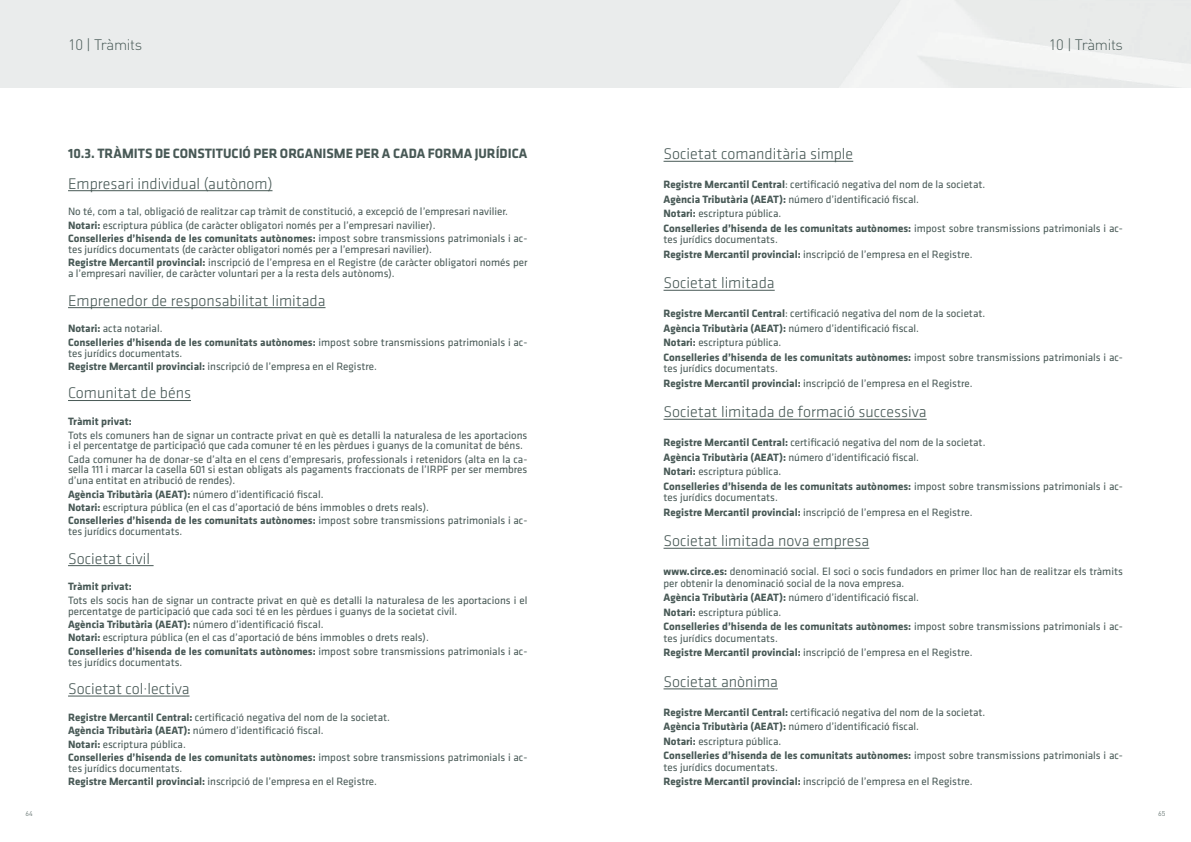
<style>
.page{position:relative;width:1191px;height:842px;background:#fff}
.page>*{position:absolute;margin:0;border:0;box-sizing:border-box;transform-origin:0 0}
.t1{font:300 16px "Klavika CH";color:#485956}
.t2{font:300 15px "DIN";letter-spacing:-.025em;color:#485956}
.t3{font:700 14px "Klavika CH";color:#485956}
.t4{font:11px/14.5px "Klavika CH";color:#485956}
.t5{font:700 11px/13.5px "Klavika CH";color:#485956}
.t6{font:7px "DIN";color:#6d7b78}
.s1{font-weight:700}
.s2{font-weight:400}
</style>
<div class="page">
<hr style="left:68px;top:191px;width:204px;height:1px;background:#485956">
<hr style="left:68px;top:307px;width:257px;height:1px;background:#485956">
<hr style="left:68px;top:400px;width:123px;height:1px;background:#485956">
<hr style="left:68px;top:565px;width:86px;height:1px;background:#485956">
<hr style="left:68px;top:696px;width:121px;height:1px;background:#485956">
<hr style="left:663px;top:161px;width:190px;height:1px;background:#485956">
<hr style="left:663px;top:290px;width:111px;height:1px;background:#485956">
<hr style="left:663px;top:419px;width:263px;height:1px;background:#485956">
<hr style="left:663px;top:548px;width:206px;height:1px;background:#485956">
<hr style="left:663px;top:689px;width:115px;height:1px;background:#485956">
<h2 class="t2" style="left:68px;top:36px;width:76px">10 | Tràmits</h2>
<p class="t3" style="left:68px;top:143px;width:461px">10.3. TRÀMITS DE CONSTITUCIÓ PER ORGANISME PER A CADA FORMA JURÍDICA</p>
<h1 class="t1" style="left:68px;top:174px;width:206px">Empresari individual (autònom)</h1>
<p class="t4" style="left:68px;top:205px;width:461px;line-height:13.5px">No té, com a tal, obligació de realitzar cap tràmit de constitució, a excepció de l’empresari navilier.<br><span class="s1">Notari:</span> escriptura pública (de caràcter obligatori només per a l’empresari navilier).<br><span class="s1">Conselleries d’hisenda de les comunitats autònomes:</span> impost sobre transmissions patrimonials i ac-</p>
<p class="t4" style="left:68px;top:242px;width:461px;line-height:13.5px">tes jurídics documentats (de caràcter obligatori només per a l’empresari navilier).<br><span class="s1">Registre Mercantil provincial:</span> inscripció de l’empresa en el Registre (de caràcter obligatori només per</p>
<p class="t4" style="left:68px;top:266px;width:328px">a l’empresari navilier, de caràcter voluntari per a la resta dels autònoms).</p>
<h1 class="t1" style="left:68px;top:291px;width:259px">Emprenedor de responsabilitat limitada</h1>
<p class="t5" style="left:68px;top:322px;width:461px">Notari: <span class="s2">acta notarial.<br></span>Conselleries d’hisenda de les comunitats autònomes: <span class="s2">impost sobre transmissions patrimonials i ac-</span></p>
<p class="t4" style="left:68px;top:346px;width:310px;line-height:13.5px">tes jurídics documentats.<br><span class="s1">Registre Mercantil provincial:</span> inscripció de l’empresa en el Registre.</p>
<h1 class="t1" style="left:68px;top:383px;width:124px">Comunitat de béns</h1>
<p class="t5" style="left:68px;top:414px;width:65px">Tràmit privat:</p>
<p class="t4" style="left:68px;top:429px;width:461px;line-height:10.6px">Tots els comuners han de signar un contracte privat en què es detalli la naturalesa de les aportacions i el percentatge de participació que cada comuner té en les pèrdues i guanys de la comunitat de béns.</p>
<p class="t4" style="left:68px;top:454px;width:461px;line-height:10.6px;text-align:justify">Cada comuner ha de donar-se d’alta en el cens d’empresaris, professionals i retenidors (alta en la ca&shy;sella 111 i marcar la casella 601 si estan obligats als pagaments fraccionats de l’IRPF per ser membres d’una entitat en atribució de rendes).</p>
<p class="t4" style="left:68px;top:487px;width:461px;line-height:13.5px"><span class="s1">Agència Tributària (AEAT):</span> número d’identificació fiscal.<br><span class="s1">Notari:</span> escriptura pública (en el cas d’aportació de béns immobles o drets reals).<br><span class="s1">Conselleries d’hisenda de les comunitats autònomes:</span> impost sobre transmissions patrimonials i ac-</p>
<p class="t4" style="left:68px;top:524px;width:116px">tes jurídics documentats.</p>
<h1 class="t1" style="left:68px;top:548px;width:83px">Societat civil</h1>
<p class="t5" style="left:68px;top:579px;width:65px">Tràmit privat:</p>
<p class="t4" style="left:68px;top:595px;width:461px;line-height:10.6px">Tots els socis han de signar un contracte privat en què es detalli la naturalesa de les aportacions i el percentatge de participació que cada soci té en les pèrdues i guanys de la societat civil.</p>
<p class="t4" style="left:68px;top:617px;width:461px;line-height:13.5px"><span class="s1">Agència Tributària (AEAT):</span> número d’identificació fiscal.<br><span class="s1">Notari:</span> escriptura pública (en el cas d’aportació de béns immobles o drets reals).<br><span class="s1">Conselleries d’hisenda de les comunitats autònomes:</span> impost sobre transmissions patrimonials i ac-</p>
<p class="t4" style="left:68px;top:654px;width:116px">tes jurídics documentats.</p>
<h1 class="t1" style="left:68px;top:679px;width:123px">Societat col·lectiva</h1>
<p class="t4" style="left:68px;top:710px;width:461px;line-height:13.5px"><span class="s1">Registre Mercantil Central:</span> certificació negativa del nom de la societat.<br><span class="s1">Agència Tributària (AEAT):</span> número d’identificació fiscal.<br><span class="s1">Notari:</span> escriptura pública.<br><span class="s1">Conselleries d’hisenda de les comunitats autònomes:</span> impost sobre transmissions patrimonials i ac-</p>
<p class="t4" style="left:68px;top:761px;width:310px;line-height:13.5px">tes jurídics documentats.<br><span class="s1">Registre Mercantil provincial:</span> inscripció de l’empresa en el Registre.</p>
<h2 class="t2" style="left:1049px;top:36px;width:76px">10 | Tràmits</h2>
<h1 class="t1" style="left:663px;top:144px;width:191px">Societat comanditària simple</h1>
<p class="t4" style="left:663px;top:177px;width:461px"><span class="s1">Registre Mercantil Central</span>: certificació negativa del nom de la societat.<br><span class="s1">Agència Tributària (AEAT):</span> número d’identificació fiscal.<br><span class="s1">Notari:</span> escriptura pública.<br><span class="s1">Conselleries d’hisenda de les comunitats autònomes:</span> impost sobre transmissions patrimonials i ac-</p>
<p class="t4" style="left:663px;top:232px;width:310px">tes jurídics documentats.<br><span class="s1">Registre Mercantil provincial:</span> inscripció de l’empresa en el Registre.</p>
<h1 class="t1" style="left:663px;top:273px;width:113px">Societat limitada</h1>
<p class="t4" style="left:663px;top:306px;width:461px"><span class="s1">Registre Mercantil Central</span>: certificació negativa del nom de la societat.<br><span class="s1">Agència Tributària (AEAT):</span> número d’identificació fiscal.<br><span class="s1">Notari:</span> escriptura pública.<br><span class="s1">Conselleries d’hisenda de les comunitats autònomes:</span> impost sobre transmissions patrimonials i ac-</p>
<p class="t4" style="left:663px;top:361px;width:310px">tes jurídics documentats.<br><span class="s1">Registre Mercantil provincial:</span> inscripció de l’empresa en el Registre.</p>
<h1 class="t1" style="left:663px;top:402px;width:265px">Societat limitada de formació successiva</h1>
<p class="t4" style="left:663px;top:435px;width:461px"><span class="s1">Registre Mercantil Central:</span> certificació negativa del nom de la societat.<br><span class="s1">Agència Tributària (AEAT):</span> número d’identificació fiscal.<br><span class="s1">Notari:</span> escriptura pública.<br><span class="s1">Conselleries d’hisenda de les comunitats autònomes:</span> impost sobre transmissions patrimonials i ac-</p>
<p class="t4" style="left:663px;top:490px;width:310px">tes jurídics documentats.<br><span class="s1">Registre Mercantil provincial:</span> inscripció de l’empresa en el Registre.</p>
<h1 class="t1" style="left:663px;top:531px;width:207px">Societat limitada nova empresa</h1>
<p class="t4" style="left:663px;top:565px;width:461px;line-height:11.6px"><span class="s1">www.circe.es:</span> denominació social. El soci o socis fundadors en primer lloc han de realitzar els tràmits per obtenir la denominació social de la nova empresa.</p>
<p class="t4" style="left:663px;top:590px;width:461px"><span class="s1">Agència Tributària (AEAT):</span> número d’identificació fiscal.<br><span class="s1">Notari:</span> escriptura pública.<br><span class="s1">Conselleries d’hisenda de les comunitats autònomes:</span> impost sobre transmissions patrimonials i ac-</p>
<p class="t4" style="left:663px;top:631px;width:310px">tes jurídics documentats.<br><span class="s1">Registre Mercantil provincial:</span> inscripció de l’empresa en el Registre.</p>
<h1 class="t1" style="left:663px;top:672px;width:116px">Societat anònima</h1>
<p class="t4" style="left:663px;top:704px;width:461px"><span class="s1">Registre Mercantil Central:</span> certificació negativa del nom de la societat.<br><span class="s1">Agència Tributària (AEAT):</span> número d’identificació fiscal.<br><span class="s1">Notari:</span> escriptura pública.<br><span class="s1">Conselleries d’hisenda de les comunitats autònomes:</span> impost sobre transmissions patrimonials i ac-</p>
<p class="t4" style="left:663px;top:759px;width:310px">tes jurídics documentats.<br><span class="s1">Registre Mercantil provincial:</span> inscripció de l’empresa en el Registre.</p>
<p class="t6" style="left:26px;top:809px;width:9px">64</p>
<p class="t6" style="left:1158px;top:809px;width:9px">65</p>
</div>
